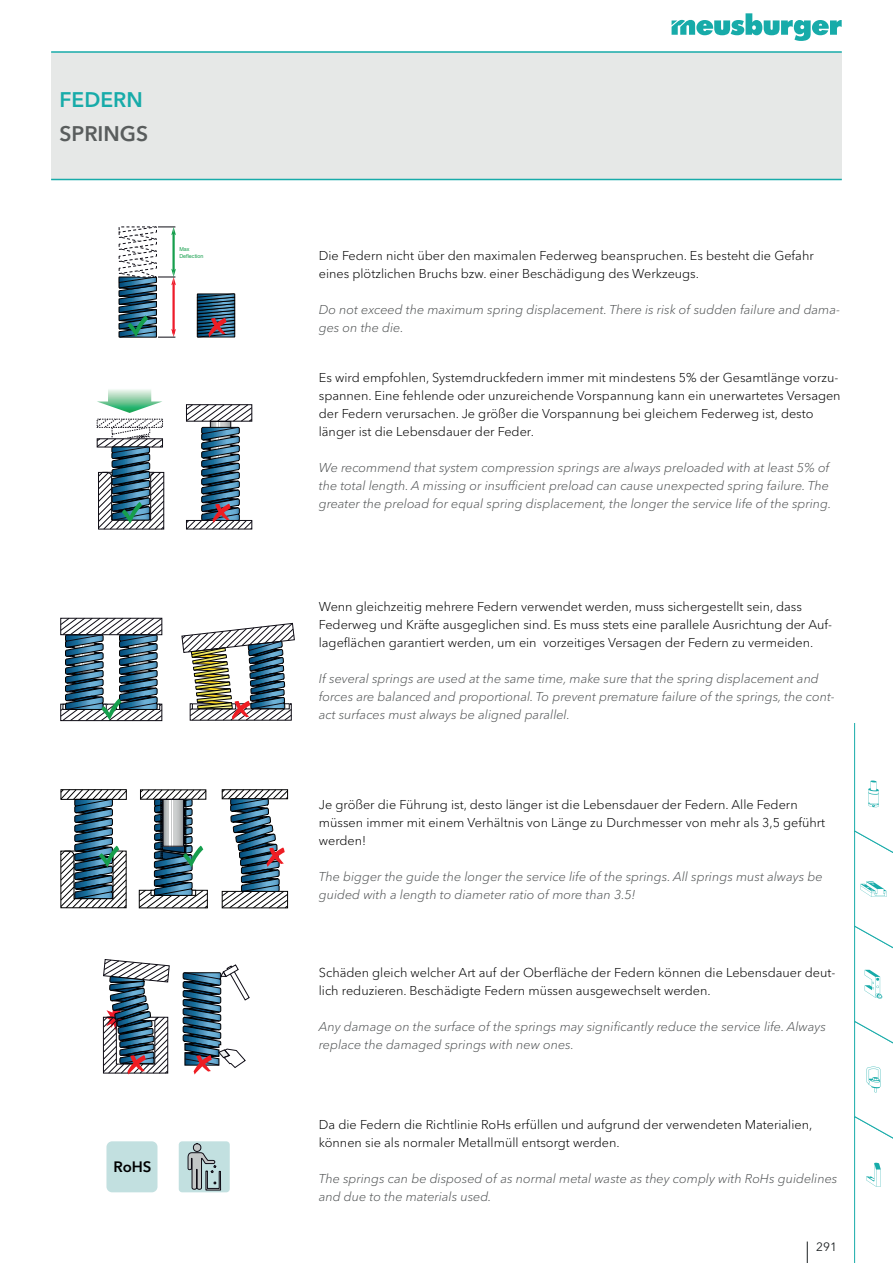
<style>
.page{position:relative;width:893px;height:1263px;background:#fff}
.page>*{position:absolute;margin:0;border:0;box-sizing:border-box;transform-origin:0 0}
.t1{font:600 21px "Avenir Next W1 G";color:#595d5d}
.t2{font:600 21px "Avenir Next W1 G";color:#17aba9}
.t3{font:600 15px "Avenir Next W1 G";color:#000001}
.t4{font:300 12.75px/18px "Avenir Next W1 G";color:#000001}
.t5{font:italic 300 12.75px/18px "Avenir Next W1 G";color:#4e5152}
.t6{font:12px "Avenir Next W1 G";color:#1c2022}
.t7{font:5.4px/6.4px "Arial";color:#169f4d}
</style>
<div class="page">
<svg style="left:671px;top:13px;width:171px;height:28px"></svg>
<svg style="left:807px;top:1242px;width:1px;height:21px"></svg>
<div style="left:51px;top:52px;width:791px;height:128px;background:#e6e8e7"></div>
<hr style="left:51px;top:51px;width:791px;height:2px;background:#17aba9">
<hr style="left:51px;top:179px;width:791px;height:1px;background:#17aba9">
<div style="left:179px;top:1141px;width:51px;height:51px;background:#c2e0e0;border-radius:3px"></div>
<svg style="left:187px;top:1143px;width:34px;height:48px"></svg>
<div style="left:106px;top:1141px;width:51px;height:51px;background:#c2e0e0;border-radius:6px"></div>
<svg style="left:61px;top:789px;width:66px;height:119px"></svg>
<svg style="left:139px;top:789px;width:149px;height:119px"></svg>
<svg style="left:61px;top:618px;width:102px;height:103px"></svg>
<img style="left:182px;top:623px;width:113px;height:98px">
<svg style="left:182px;top:965px;width:67px;height:110px"></svg>
<svg style="left:103px;top:959px;width:67px;height:116px"></svg>
<svg style="left:212px;top:423px;width:17px;height:4px"></svg>
<div style="left:210px;top:421px;width:21px;height:39px;border:1px solid #0e0c15"></div>
<svg style="left:186px;top:405px;width:66px;height:16px"></svg>
<svg style="left:97px;top:389px;width:65px;height:24px"></svg>
<svg style="left:97px;top:419px;width:67px;height:110px"></svg>
<svg style="left:186px;top:427px;width:66px;height:102px"></svg>
<svg style="left:118px;top:227px;width:58px;height:111px"></svg>
<svg style="left:197px;top:294px;width:38px;height:43px"></svg>
<svg style="left:854px;top:723px;width:39px;height:540px"></svg>
<h1 class="t2" style="left:60px;top:91px;width:85px">FEDERN</h1>
<h1 class="t1" style="left:60px;top:124px;width:90px">SPRINGS</h1>
<p class="t7" style="left:179px;top:246px;width:25px">Max<br>Deflection</p>
<p class="t3" style="left:113px;top:1160px;width:40px">RoHS</p>
<p class="t4" style="left:319px;top:248px;width:496px">Die Federn nicht über den maximalen Federweg beanspruchen. Es besteht die Gefahr eines plötzlichen Bruchs bzw. einer Beschädigung des Werkzeugs.</p>
<p class="t5" style="left:319px;top:302px;width:523px">Do not exceed the maximum spring displacement. There is risk of sudden failure and dama&shy;ges on the die.</p>
<p class="t4" style="left:319px;top:369px;width:523px">Es wird empfohlen, Systemdruckfedern immer mit mindestens 5% der Gesamtlänge vorzu&shy;spannen. Eine fehlende oder unzureichende Vorspannung kann ein unerwartetes Versagen der Federn verursachen. Je größer die Vorspannung bei gleichem Federweg ist, desto länger ist die Lebensdauer der Feder.</p>
<p class="t5" style="left:319px;top:459px;width:514px">We recommend that system compression springs are always preloaded with at least 5% of the total length. A missing or insufficient preload can cause unexpected spring failure. The greater the preload for equal spring displacement, the longer the service life of the spring.</p>
<p class="t4" style="left:319px;top:599px;width:515px">Wenn gleichzeitig mehrere Federn verwendet werden, muss sichergestellt sein, dass<br>Federweg und Kräfte ausgeglichen sind. Es muss stets eine parallele Ausrichtung der Auf&shy;lageflächen garantiert werden, um ein vorzeitiges Versagen der Federn zu vermeiden.</p>
<p class="t5" style="left:319px;top:671px;width:517px">If several springs are used at the same time, make sure that the spring displacement and forces are balanced and proportional. To prevent premature failure of the springs, the cont&shy;act surfaces must always be aligned parallel.</p>
<p class="t4" style="left:319px;top:796px;width:508px">Je größer die Führung ist, desto länger ist die Lebensdauer der Federn. Alle Federn müssen immer mit einem Verhältnis von Länge zu Durchmesser von mehr als 3,5 geführt werden!</p>
<p class="t5" style="left:319px;top:868px;width:505px">The bigger the guide the longer the service life of the springs. All springs must always be guided with a length to diameter ratio of more than 3.5!</p>
<p class="t4" style="left:319px;top:964px;width:518px">Schäden gleich welcher Art auf der Oberfläche der Federn können die Lebensdauer deut&shy;lich reduzieren. Beschädigte Federn müssen ausgewechselt werden.</p>
<p class="t5" style="left:319px;top:1018px;width:509px">Any damage on the surface of the springs may significantly reduce the service life. Always replace the damaged springs with new ones.</p>
<p class="t4" style="left:319px;top:1117px;width:495px">Da die Federn die Richtlinie RoHs erfüllen und aufgrund der verwendeten Materialien, können sie als normaler Metallmüll entsorgt werden.</p>
<p class="t5" style="left:319px;top:1171px;width:520px">The springs can be disposed of as normal metal waste as they comply with RoHs guidelines and due to the materials used.</p>
<p class="t6" style="left:816px;top:1239px;width:22px">291</p>
</div>
